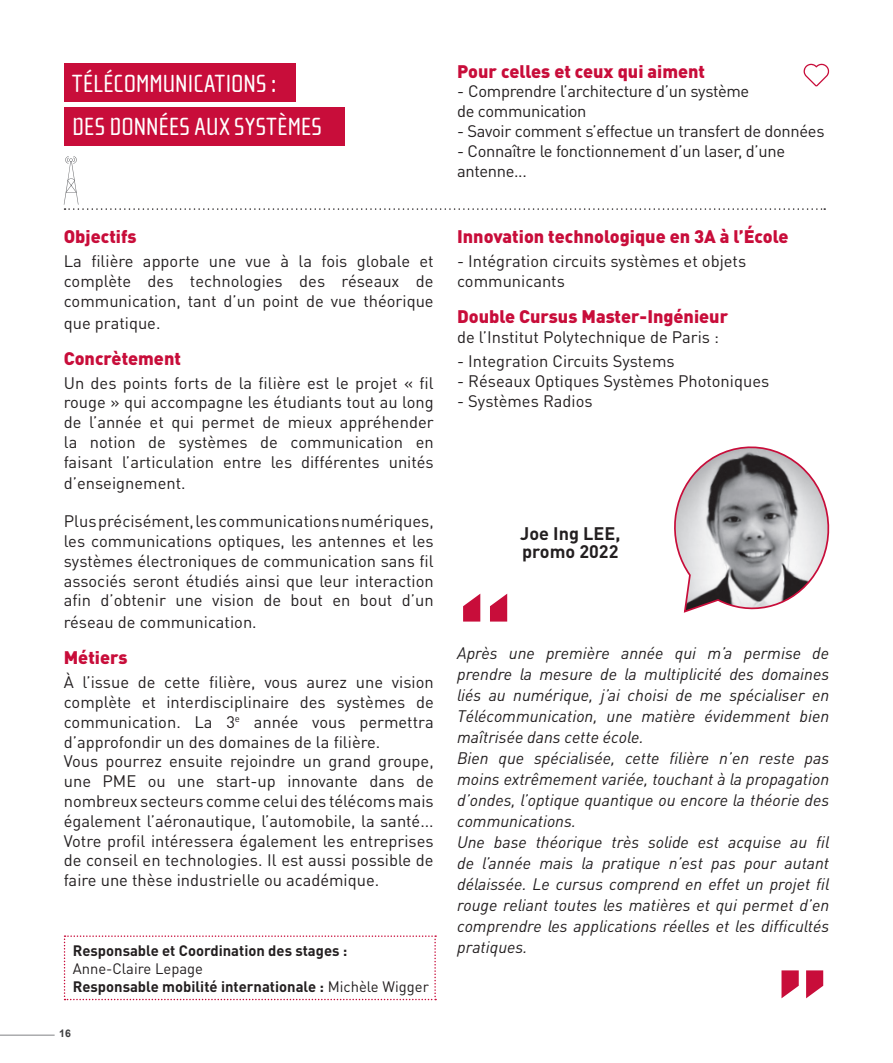
<style>
.page{position:relative;width:893px;height:1063px;background:#fff}
.page>*{position:absolute;margin:0;border:0;box-sizing:border-box;transform-origin:0 0}
.t1{font:900 105px "DINOT";color:#c80d3a}
.t2{font:25.5px "Cholla Sans";letter-spacing:-.01em;color:#fff}
.titre_cours_Eurecom{font:900 18px "DINOT";color:#c80d3a}
.titre_cours_Eurecom-2{font:700 18px "DINOT";color:#231f20}
.t3{font:16.5px/19.8px "DINOT";color:#231f20;text-align:justify}
.titre_cours_Eurecom-3{font:italic 16.5px/21px "DINOT";color:#231f20;text-align:justify}
.t4{font:16.5px/19.8px "DINOT";letter-spacing:-.02em;color:#231f20}
.t5{font:700 15px "DINOT";color:#231f20}
.t6{font:15px "DINOT";color:#231f20}
.t7{font:700 10.5px "Arial";color:#3e3e3f}
.s1{font-weight:400}
</style>
<div class="page">
<hr style="left:0;top:1035px;width:55px;height:1px;background:#808285">
<div style="left:64px;top:107px;width:280px;height:39px;background:#c80d3a"></div>
<div style="left:64px;top:64px;width:232px;height:38px;background:#c80d3a"></div>
<svg style="left:64px;top:935px;width:372px;height:65px"></svg>
<svg style="left:804px;top:64px;width:25px;height:23px"></svg>
<svg style="left:64px;top:156px;width:761px;height:54px"></svg>
<svg style="left:674px;top:446px;width:156px;height:167px"></svg>
<p class="t2" style="left:72px;top:69px;width:206px">TÉLÉCOMMUNICATIONS :</p>
<p class="t2" style="left:72px;top:113px;width:252px">DES DONNÉES AUX SYSTÈMES</p>
<p class="titre_cours_Eurecom" style="left:64px;top:225px;width:74px">Objectifs</p>
<p class="t3" style="left:64px;top:251px;width:371px">La filière apporte une vue à la fois globale et complète des technologies des réseaux de communication, tant d’un point de vue théorique</p>
<p class="t3" style="left:64px;top:312px;width:98px">que pratique.</p>
<p class="titre_cours_Eurecom" style="left:64px;top:346px;width:119px">Concrètement</p>
<p class="t3" style="left:64px;top:372px;width:371px">Un des points forts de la filière est le projet « fil rouge » qui accompagne les étudiants tout au long de l’année et qui permet de mieux appréhender la notion de systèmes de communication en faisant l’articulation entre les différentes unités</p>
<p class="t3" style="left:64px;top:473px;width:123px">d’enseignement.</p>
<p class="t3" style="left:64px;top:511px;width:371px">Plus précisément, les communications numériques, les communications optiques, les antennes et les systèmes électroniques de communication sans fil associés seront étudiés ainsi que leur interaction afin d’obtenir une vision de bout en bout d’un</p>
<p class="t3" style="left:64px;top:612px;width:194px">réseau de communication.</p>
<p class="titre_cours_Eurecom" style="left:64px;top:645px;width:65px">Métiers</p>
<p class="t3" style="left:64px;top:672px;width:371px">À l’issue de cette filière, vous aurez une vision complète et interdisciplinaire des systèmes de communication. La 3<sup>e</sup> année vous permettra d’approfondir un des domaines de la filière.</p>
<p class="t3" style="left:64px;top:751px;width:371px">Vous pourrez ensuite rejoindre un grand groupe, une PME ou une start-up innovante dans de nombreux secteurs comme celui des télécoms mais également l’aéronautique, l’automobile, la santé...<br>Votre profil intéressera également les entreprises de conseil en technologies. Il est aussi possible de faire une thèse industrielle ou académique.</p>
<p class="t5" style="left:73px;top:940px;width:276px">Responsable et Coordination des stages :</p>
<p class="t6" style="left:73px;top:958px;width:132px">Anne-Claire Lepage</p>
<p class="t5" style="left:73px;top:976px;width:358px">Responsable mobilité internationale : <span class="s1">Michèle Wigger</span></p>
<p class="t7" style="left:59px;top:1026px;width:13px">16</p>
<p class="titre_cours_Eurecom" style="left:457px;top:59px;width:249px">Pour celles et ceux qui aiment</p>
<p class="t4" style="left:457px;top:81px;width:294px">- Comprendre l’architecture d’un système</p>
<p class="t4" style="left:457px;top:101px;width:131px">de communication</p>
<p class="t4" style="left:457px;top:120px;width:369px">- Savoir comment s’effectue un transfert de données</p>
<p class="t4" style="left:457px;top:140px;width:329px">- Connaître le fonctionnement d’un laser, d’une antenne...</p>
<p class="titre_cours_Eurecom" style="left:457px;top:225px;width:333px">Innovation technologique en 3A à l’École</p>
<p class="t3" style="left:457px;top:251px;width:291px">- Intégration circuits systèmes et objets communicants</p>
<p class="titre_cours_Eurecom" style="left:457px;top:304px;width:273px">Double Cursus Master-Ingénieur</p>
<p class="t3" style="left:457px;top:326px;width:263px">de l’Institut Polytechnique de Paris :</p>
<p class="t3" style="left:457px;top:351px;width:219px">- Integration Circuits Systems</p>
<p class="t3" style="left:457px;top:370px;width:314px">- Réseaux Optiques Systèmes Photoniques</p>
<p class="t3" style="left:457px;top:390px;width:137px">- Systèmes Radios</p>
<p class="t1" style="left:457px;top:572px;width:58px">‘‘</p>
<p class="titre_cours_Eurecom-2" style="left:520px;top:522px;width:102px">Joe Ing LEE,</p>
<p class="titre_cours_Eurecom-2" style="left:522px;top:540px;width:98px">promo 2022</p>
<p class="titre_cours_Eurecom-3" style="left:457px;top:642px;width:374px">Après une première année qui m’a permise de prendre la mesure de la multiplicité des domaines liés au numérique, j’ai choisi de me spécialiser en Télécommunication, une matière évidemment bien maîtrisée dans cette école.</p>
<p class="titre_cours_Eurecom-3" style="left:457px;top:747px;width:374px">Bien que spécialisée, cette filière n’en reste pas moins extrêmement variée, touchant à la propagation d’ondes, l’optique quantique ou encore la théorie des communications.</p>
<p class="titre_cours_Eurecom-3" style="left:457px;top:831px;width:374px">Une base théorique très solide est acquise au fil de l’année mais la pratique n’est pas pour autant délaissée. Le cursus comprend en effet un projet fil rouge reliant toutes les matières et qui permet d’en comprendre les applications réelles et les difficultés pratiques.</p>
<h1 class="t1" style="left:829px;top:1020px;width:55px;rotate:-180deg">“</h1>
</div>
